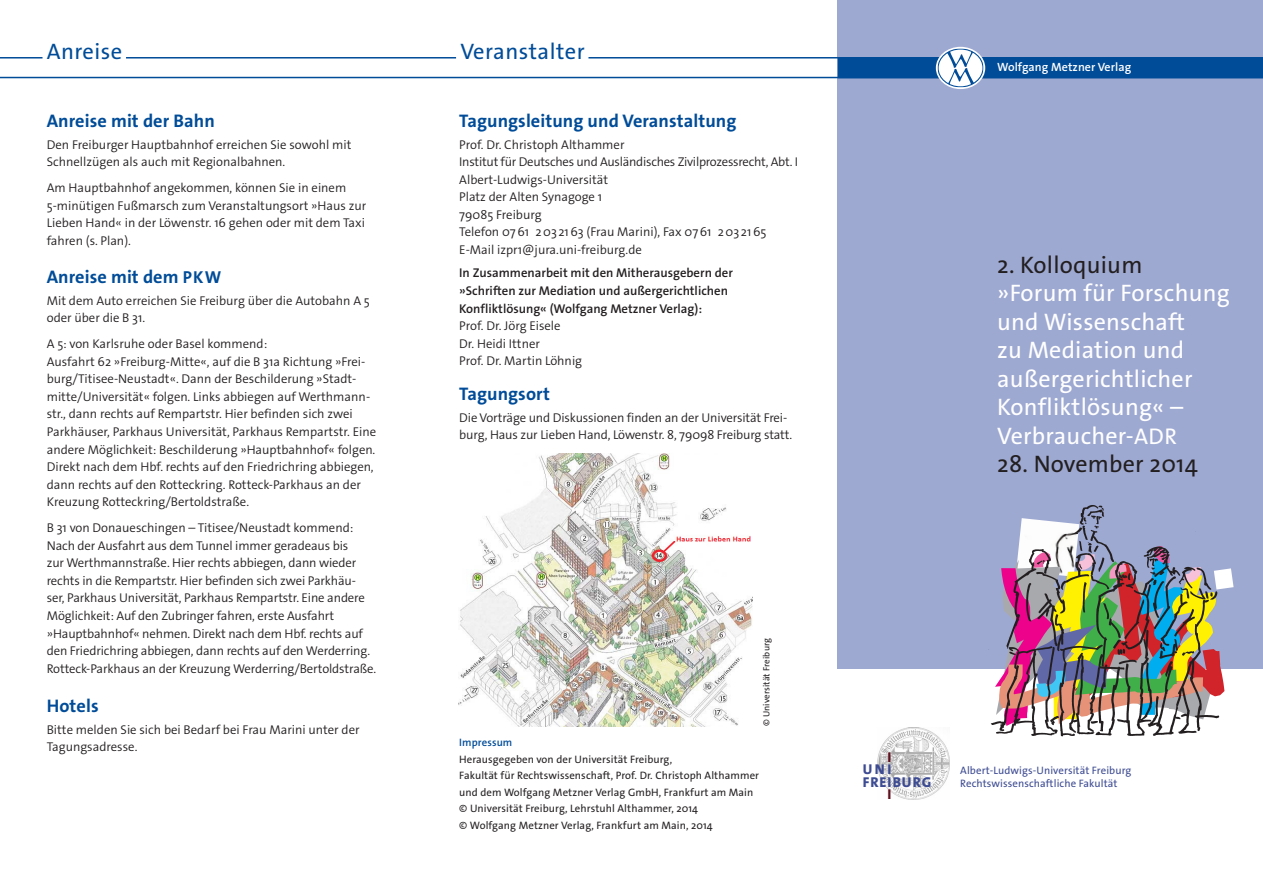
<style>
.page{position:relative;width:1263px;height:893px;background:#fff}
.page>*{position:absolute;margin:0;border:0;box-sizing:border-box;transform-origin:0 0}
.t1{font:24px/28.5px "The Sans Os F";letter-spacing:.01em;color:#fff}
.t2{font:24px "The Sans Os F";letter-spacing:.01em;color:#231f20}
._21_1_Balken_Fax{font:22.5px "The Sans Os F";letter-spacing:.02em;color:#014c98}
._13_2_Grundtext_Unte{font:700 18.3px "The Sans Os F";letter-spacing:.005em;color:#014c98}
.t3{font:800 14.25px "The Sans Os F";letter-spacing:.07em;color:#3d4b92}
.t4{font:800 14.25px "The Sans Os F";color:#5f111f}
._25_1_Marginaltext{font:300 12.75px/17.5px "The Sans Os F";color:#231f20}
._25_1_Marginaltext_0{font:300 12.75px "The Sans Os F";color:#231f20}
._25_1_Marginaltext_0-2{font:600 12.75px/17.5px "The Sans Os F";color:#231f20}
._25_1_Marginaltext_0-3{font:300 12.75px "The Sans Os F";letter-spacing:-.02em;color:#231f20}
._1_Verlag{font:600 12px "The Sans Os F";letter-spacing:.005em;color:#fff}
._21_2_Balken_Adresse{font:10.8px/16.5px "The Sans Os F";letter-spacing:.01em;color:#231f20}
.t5{font:10.8px "The Sans Os F";letter-spacing:.01em;color:#3d4b92}
._21_2_Balken_Adresse-2{font:600 10.8px "The Sans Os F";letter-spacing:.01em;color:#014c98}
._21_2_Balken_Adresse-3{font:9px "The Sans Os F";letter-spacing:.01em;color:#231f20}
.s1{font-size:17.4px}
.s2{color:#231f20}
.s3{font-size:22.8px}
</style>
<div class="page">
<div style="left:838px;top:0;width:425px;height:670px;background:#9ea9d2"></div>
<svg style="left:989px;top:505px;width:255px;height:232px"></svg>
<svg style="left:0;top:48px;width:1263px;height:39px"></svg>
<img style="left:878px;top:727px;width:72px;height:73px">
<img style="left:458px;top:453px;width:295px;height:273px">
<p class="_21_1_Balken_Fax" style="left:47px;top:36px;width:77px">Anreise</p>
<p class="_21_1_Balken_Fax" style="left:460px;top:36px;width:126px">Veranstalter</p>
<p class="_13_2_Grundtext_Unte" style="left:47px;top:109px;width:170px">Anreise mit der Bahn</p>
<p class="_25_1_Marginaltext" style="left:47px;top:136px;width:306px">Den Freiburger Hauptbahnhof erreichen Sie sowohl mit<br>Schnellzügen als auch mit Regionalbahnen.</p>
<p class="_25_1_Marginaltext" style="left:47px;top:179px;width:321px">Am Hauptbahnhof angekommen, können Sie in einem 5-minütigen Fußmarsch zum Veranstaltungsort »Haus zur Lieben Hand« in der Löwenstr. 16 gehen oder mit dem Taxi fahren (s. Plan).</p>
<p class="_13_2_Grundtext_Unte" style="left:47px;top:265px;width:176px">Anreise mit dem <span class="s1">PKW</span></p>
<p class="_25_1_Marginaltext" style="left:47px;top:292px;width:325px">Mit dem Auto erreichen Sie Freiburg über die Autobahn A 5 oder über die B 31.</p>
<p class="_25_1_Marginaltext" style="left:47px;top:335px;width:222px">A 5: von Karlsruhe oder Basel kommend:</p>
<p class="_25_1_Marginaltext" style="left:47px;top:353px;width:331px">Ausfahrt 62 »Freiburg-Mitte«, auf die B 31a Richtung »Frei&shy;burg/Titisee-Neustadt«. Dann der Beschilderung »Stadt&shy;mitte/Universität« folgen. Links abbiegen auf Werthmann&shy;str., dann rechts auf Rempartstr. Hier befinden sich zwei Parkhäuser, Parkhaus Universität, Parkhaus Rempartstr. Eine andere Möglichkeit: Beschilderung »Hauptbahnhof« folgen.<br>Direkt nach dem Hbf. rechts auf den Friedrichring abbiegen, dann rechts auf den Rotteckring. Rotteck-Parkhaus an der Kreuzung Rotteckring/Bertoldstraße.</p>
<p class="_25_1_Marginaltext" style="left:47px;top:519px;width:308px">B 31 von Donaueschingen – Titisee/Neustadt kommend:</p>
<p class="_25_1_Marginaltext" style="left:47px;top:537px;width:331px">Nach der Ausfahrt aus dem Tunnel immer geradeaus bis<br>zur Werthmannstraße. Hier rechts abbiegen, dann wieder rechts in die Rempartstr. Hier befinden sich zwei Parkhäu&shy;ser, Parkhaus Universität, Parkhaus Rempartstr. Eine andere Möglichkeit: Auf den Zubringer fahren, erste Ausfahrt »Hauptbahnhof« nehmen. Direkt nach dem Hbf. rechts auf den Friedrichring abbiegen, dann rechts auf den Werderring.<br>Rotteck-Parkhaus an der Kreuzung Werderring/Bertoldstraße.</p>
<p class="_13_2_Grundtext_Unte" style="left:47px;top:694px;width:53px">Hotels</p>
<p class="_25_1_Marginaltext" style="left:47px;top:721px;width:314px">Bitte melden Sie sich bei Bedarf bei Frau Marini unter der<br>Tagungsadresse.</p>
<p class="_13_2_Grundtext_Unte" style="left:459px;top:109px;width:279px">Tagungsleitung und Veranstaltung</p>
<p class="_25_1_Marginaltext_0" style="left:459px;top:136px;width:167px">Prof. Dr. Christoph Althammer</p>
<p class="_25_1_Marginaltext_0-3" style="left:459px;top:154px;width:340px">Institut für Deutsches und Ausländisches Zivilprozessrecht, Abt. I</p>
<p class="_25_1_Marginaltext_0" style="left:459px;top:171px;width:150px">Albert-Ludwigs-Universität</p>
<p class="_25_1_Marginaltext_0" style="left:459px;top:189px;width:144px">Platz der Alten Synagoge 1</p>
<p class="_25_1_Marginaltext_0" style="left:459px;top:206px;width:84px">79085 Freiburg</p>
<p class="_25_1_Marginaltext_0" style="left:459px;top:224px;width:309px">Telefon 0761 203 2163 (Frau Marini), Fax 0761 203 2165</p>
<p class="_25_1_Marginaltext_0" style="left:459px;top:241px;width:184px">E-Mail izpr1@jura.uni-freiburg.de</p>
<p class="_25_1_Marginaltext_0-2" style="left:459px;top:264px;width:275px">In Zusammenarbeit mit den Mitherausgebern der »Schriften zur Mediation und außergerichtlichen<br>Konfliktlösung« (Wolfgang Metzner Verlag):</p>
<p class="_25_1_Marginaltext_0" style="left:459px;top:318px;width:103px">Prof. Dr. Jörg Eisele</p>
<p class="_25_1_Marginaltext_0" style="left:459px;top:335px;width:82px">Dr. Heidi Ittner</p>
<p class="_25_1_Marginaltext_0" style="left:459px;top:353px;width:124px">Prof. Dr. Martin Löhnig</p>
<p class="_13_2_Grundtext_Unte" style="left:459px;top:382px;width:92px">Tagungsort</p>
<p class="_25_1_Marginaltext" style="left:459px;top:409px;width:335px">Die Vorträge und Diskussionen finden an der Universität Frei&shy;burg, Haus zur Lieben Hand, Löwenstr. 8, 79098 Freiburg statt.</p>
<p class="_21_2_Balken_Adresse-3" style="left:761px;top:726px;width:90px;rotate:-90deg">© Universität Freiburg</p>
<p class="_21_2_Balken_Adresse-2" style="left:459px;top:736px;width:55px">Impressum</p>
<p class="_21_2_Balken_Adresse" style="left:459px;top:751px;width:301px">Herausgegeben von der Universität Freiburg,<br>Fakultät für Rechtswissenschaft, Prof. Dr. Christoph Althammer und dem Wolfgang Metzner Verlag GmbH, Frankfurt am Main</p>
<p class="_21_2_Balken_Adresse" style="left:459px;top:800px;width:240px">© Universität Freiburg, Lehrstuhl Althammer, 2014</p>
<p class="_21_2_Balken_Adresse" style="left:459px;top:817px;width:255px">© Wolfgang Metzner Verlag, Frankfurt am Main, 2014</p>
<p class="_1_Verlag" style="left:997px;top:60px;width:135px">Wolfgang Metzner Verlag</p>
<p class="t1" style="left:997px;top:251px;width:234px"><span class="s2">2. Kolloquium<br></span>»Forum für Forschung und Wissenschaft<br>zu Mediation und außergerichtlicher<br>Konfliktlösung« –<br>Verbraucher-<span class="s3">ADR</span></p>
<p class="t2" style="left:997px;top:449px;width:202px">28. November 2014</p>
<p class="t4" style="left:887px;top:748px;width:5px">I</p>
<p class="t3" style="left:863px;top:760px;width:30px">UNI</p>
<p class="t5" style="left:960px;top:764px;width:173px">Albert-Ludwigs-Universität Freiburg</p>
<p class="t3" style="left:863px;top:773px;width:70px">FREIBURG</p>
<p class="t5" style="left:960px;top:776px;width:159px">Rechtswissenschaftliche Fakultät</p>
<p class="t4" style="left:887px;top:785px;width:5px">I</p>
</div>
